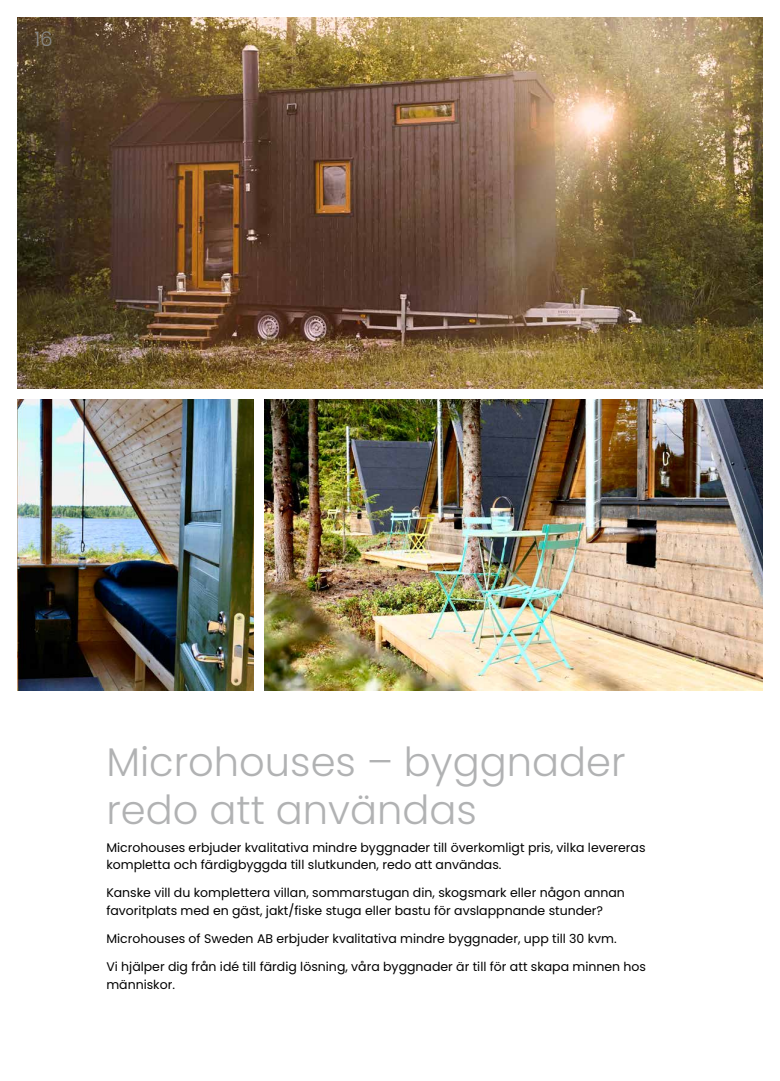
<style>
.page{position:relative;width:780px;height:1081px;background:#fff}
.page>*{position:absolute;margin:0;border:0;box-sizing:border-box;transform-origin:0 0}
.t1{font:300 40px/48px "Poppins";color:#b1b2b3}
.t2{font:300 20px "Poppins";color:#878786}
.t3{font:12.5px/17.5px "Poppins";color:#000}
</style>
<div class="page">
<img style="left:264px;top:400px;width:498px;height:290px">
<img style="left:18px;top:18px;width:744px;height:371px">
<img style="left:18px;top:400px;width:235px;height:290px">
<h2 class="t2" style="left:34px;top:28px;width:20px">16</h2>
<h1 class="t1" style="left:106px;top:738px;width:520px">Microhouses – byggnader redo att användas</h1>
<p class="t3" style="left:106px;top:839px;width:540px">Microhouses erbjuder kvalitativa mindre byggnader till överkomligt pris, vilka levereras kompletta och färdigbyggda till slutkunden, redo att användas.</p>
<p class="t3" style="left:106px;top:884px;width:520px">Kanske vill du komplettera villan, sommarstugan din, skogsmark eller någon annan favoritplats med en gäst, jakt/fiske stuga eller bastu för avslappnande stunder?</p>
<p class="t3" style="left:106px;top:930px;width:512px">Microhouses of Sweden AB erbjuder kvalitativa mindre byggnader, upp till 30 kvm.</p>
<p class="t3" style="left:106px;top:958px;width:541px">Vi hjälper dig från idé till färdig lösning, våra byggnader är till för att skapa minnen hos människor.</p>
</div>
